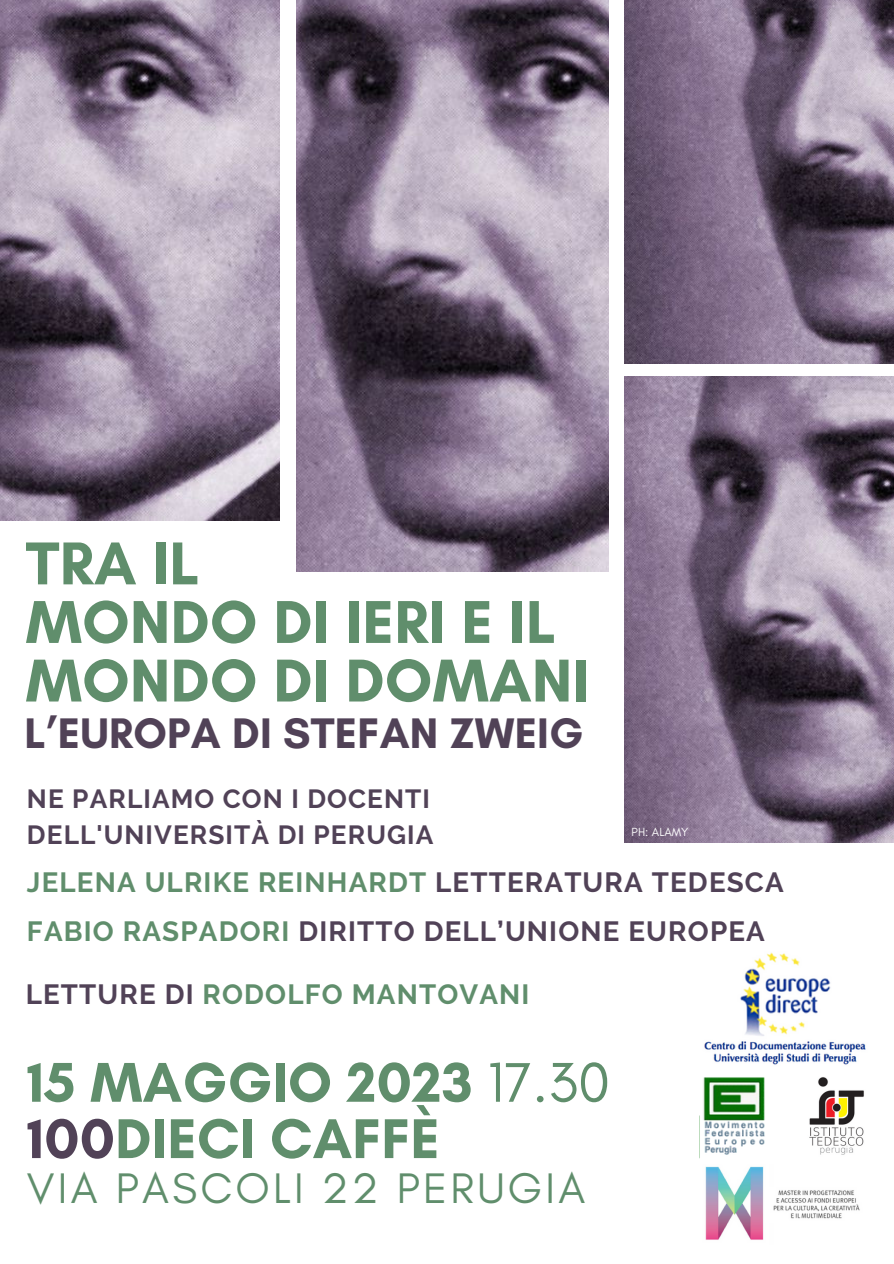
<style>
.page{position:relative;width:894px;height:1264px;background:#fff}
.page>*{position:absolute;margin:0;border:0;box-sizing:border-box;transform-origin:0 0}
.t1{font:700 61.5px/58.5px "Glacial Indifference";letter-spacing:.005em;color:#608e6c}
.t2{font:700 57px/56.2px "Glacial Indifference";letter-spacing:.005em;color:#608e6c}
.t3{font:700 43.5px "Glacial Indifference";letter-spacing:.005em;color:#514257}
.t4{font:43.5px "Glacial Indifference";letter-spacing:.075em;color:#608e6c}
.t5{font:700 27.75px/49.7px "Raleway";letter-spacing:.04em;color:#514257}
.t6{font:700 27.75px "Raleway";letter-spacing:.04em;color:#608e6c}
.t7{font:700 26.25px/36.2px "Raleway";letter-spacing:.04em;color:#514257}
.t8{font:12px "Glacial Indifference";letter-spacing:.005em;color:#fff}
.s1{color:#608e6c}
.s2{color:#514257}
.s3{font-weight:400}
</style>
<div class="page">
<img style="left:0;top:0;width:279px;height:520px">
<img style="left:296px;top:0;width:312px;height:572px">
<img style="left:624px;top:0;width:269px;height:363px">
<img style="left:624px;top:376px;width:269px;height:466px">
<img style="left:704px;top:952px;width:162px;height:113px">
<img style="left:703px;top:1077px;width:62px;height:32px">
<img style="left:705px;top:1166px;width:155px;height:74px">
<img style="left:809px;top:1077px;width:55px;height:78px">
<img style="left:699px;top:1109px;width:66px;height:50px">
<h1 class="t1" style="left:26px;top:533px;width:564px">TRA IL<br>MONDO DI IERI E IL<br>MONDO DI DOMANI</h1>
<h3 class="t3" style="left:24px;top:706px;width:560px">L’EUROPA DI STEFAN ZWEIG</h3>
<p class="t7" style="left:27px;top:780px;width:408px">NE PARLIAMO CON I DOCENTI<br>DELL'UNIVERSITÀ DI PERUGIA</p>
<p class="t5" style="left:27px;top:857px;width:758px"><span class="s1">JELENA ULRIKE REINHARDT</span> LETTERATURA TEDESCA<br><span class="s1">FABIO RASPADORI</span> DIRITTO DELL’UNIONE EUROPEA</p>
<p class="t8" style="left:631px;top:824px;width:58px">PH: ALAMY</p>
<p class="t6" style="left:26px;top:977px;width:505px"><span class="s2">LETTURE DI</span> RODOLFO MANTOVANI</p>
<h2 class="t2" style="left:27px;top:1053px;width:584px">15 MAGGIO 2023 <span class="s3">17.30<br></span><span class="s2">100</span>DIECI CAFFÈ</h2>
<h3 class="t4" style="left:27px;top:1161px;width:559px">VIA PASCOLI 22 PERUGIA</h3>
</div>
